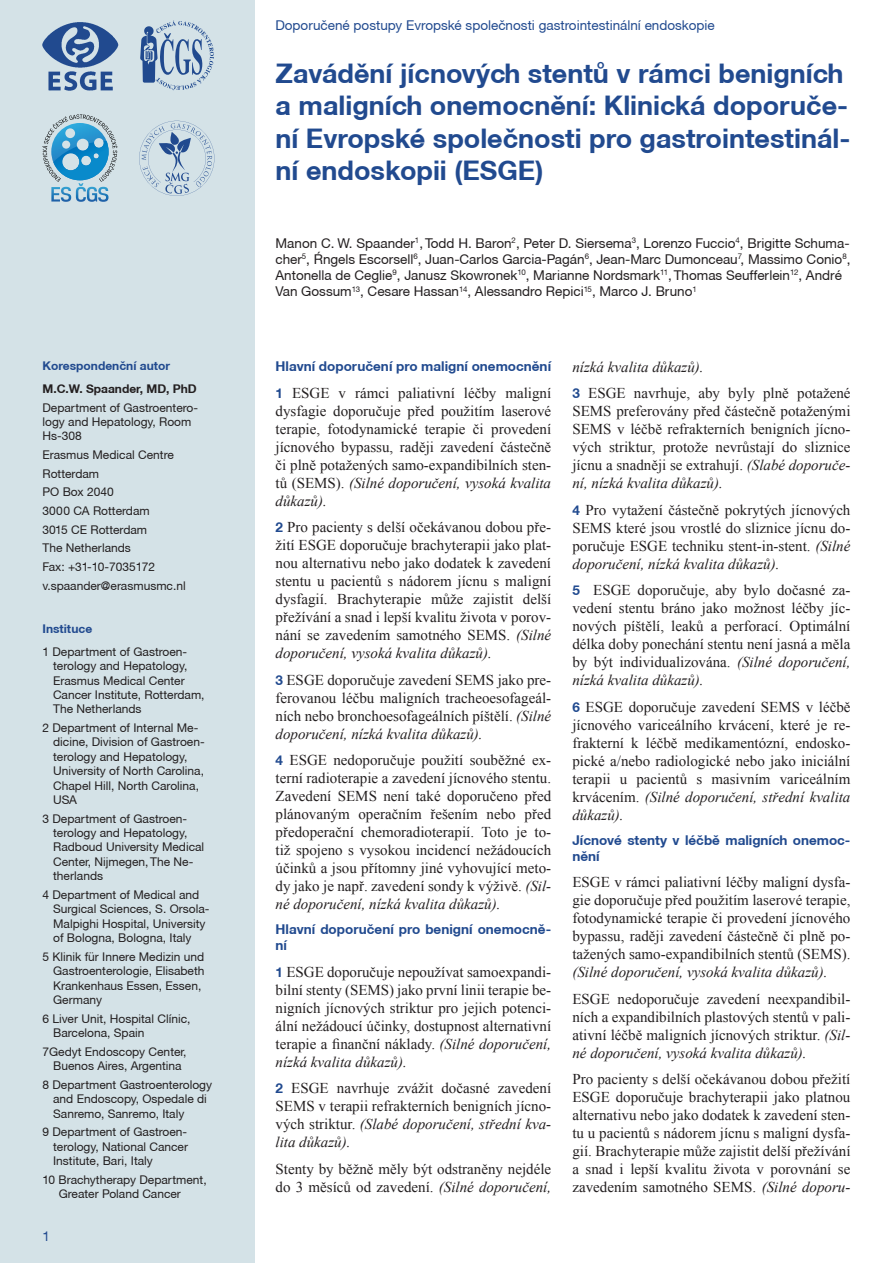
<style>
.page{position:relative;width:893px;height:1263px;background:#fff}
.page>*{position:absolute;margin:0;border:0;box-sizing:border-box;transform-origin:0 0}
.nazev{font:700 27px/32.4px "Helvetica Neue CE";color:#214a8f}
.text{font:15px/18px "Times New Roman";color:#231f20;text-align:justify}
.text-2{font:italic 15px "Times New Roman";color:#231f20}
.autori{font:13.5px/16.2px "Helvetica Neue CE";color:#231f20}
.text-3{font:700 13.5px/16.2px "Helvetica Neue CE";color:#214a8f}
.t1{font:13.5px "Helvetica Neue CE";color:#214a8f}
.stanovisko{font:700 13.5px "Helvetica Neue CE";color:#214a8f}
.instituce_sloupec{font:12px/14.4px "Helvetica Neue CE";color:#231f20}
.autor_sloupec{font:12px/14.4px "Helvetica Neue CE";color:#231f20}
.nadpis_sloupec{font:700 12px "Helvetica Neue CE";color:#214a8f}
.autor_sloupec-2{font:700 12px "Helvetica Neue CE";color:#231f20}
.s1{font-family:"Helvetica Neue CE";font-weight:700;font-size:13.5px;color:#214a8f}
.s2{font-style:italic}
</style>
<div class="page">
<div style="left:0;top:0;width:254px;height:1263px;background:#d4e2e7"></div>
<svg style="left:42px;top:22px;width:76px;height:69px"></svg>
<svg style="left:139px;top:121px;width:75px;height:75px"></svg>
<svg style="left:42px;top:114px;width:76px;height:88px"></svg>
<svg style="left:140px;top:21px;width:74px;height:69px"></svg>
<p class="nadpis_sloupec" style="left:43px;top:358px;width:129px">Korespondenční autor</p>
<p class="autor_sloupec-2" style="left:43px;top:381px;width:156px">M.C.W. Spaander, MD, PhD</p>
<p class="autor_sloupec" style="left:43px;top:400px;width:157px">Department of Gastroentero&shy;logy and Hepatology, Room<br>Hs-308</p>
<p class="autor_sloupec" style="left:43px;top:448px;width:133px">Erasmus Medical Centre</p>
<p class="autor_sloupec" style="left:43px;top:466px;width:58px">Rotterdam</p>
<p class="autor_sloupec" style="left:43px;top:485px;width:73px">PO Box 2040</p>
<p class="autor_sloupec" style="left:43px;top:504px;width:109px">3000 CA Rotterdam</p>
<p class="autor_sloupec" style="left:43px;top:522px;width:106px">3015 CE Rotterdam</p>
<p class="autor_sloupec" style="left:43px;top:541px;width:90px">The Netherlands</p>
<p class="autor_sloupec" style="left:43px;top:560px;width:114px">Fax: +31-10-7035172</p>
<p class="autor_sloupec" style="left:43px;top:578px;width:145px">v.spaander@erasmusmc.nl</p>
<p class="nadpis_sloupec" style="left:43px;top:621px;width:51px">Instituce</p>
<p class="instituce_sloupec" style="left:53px;top:644px;width:153px;text-indent:-11px">1 Department of Gastroen&shy;terology and Hepatology,<br>Erasmus Medical Center<br>Cancer Institute, Rotterdam,<br>The Netherlands</p>
<p class="instituce_sloupec" style="left:53px;top:721px;width:153px;text-indent:-11px">2 Department of Internal Me&shy;dicine, Division of Gastroen&shy;terology and Hepatology,<br>University of North Carolina,<br>Chapel Hill, North Carolina,<br>USA</p>
<p class="instituce_sloupec" style="left:53px;top:811px;width:153px;text-indent:-11px">3 Department of Gastroen&shy;terology and Hepatology,<br>Radboud University Medical<br>Center, Nijmegen, The Ne&shy;therlands</p>
<p class="instituce_sloupec" style="left:53px;top:887px;width:158px;text-indent:-11px">4 Department of Medical and<br>Surgical Sciences, S. Orsola-<br>Malpighi Hospital, University of Bologna, Bologna, Italy</p>
<p class="instituce_sloupec" style="left:53px;top:949px;width:153px;text-indent:-11px">5 Klinik für Innere Medizin und<br>Gastroenterologie, Elisabeth<br>Krankenhaus Essen, Essen,<br>Germany</p>
<p class="instituce_sloupec" style="left:53px;top:1011px;width:139px;text-indent:-11px">6 Liver Unit, Hospital Clínic,<br>Barcelona, Spain</p>
<p class="instituce_sloupec" style="left:43px;top:1044px;width:145px;text-align:center">7Gedyt Endoscopy Center,<br>Buenos Aires, Argentina</p>
<p class="instituce_sloupec" style="left:53px;top:1077px;width:160px;text-indent:-11px">8 Department Gastroenterology and Endoscopy, Ospedale di<br>Sanremo, Sanremo, Italy</p>
<p class="instituce_sloupec" style="left:53px;top:1125px;width:136px;text-align:justify;text-indent:-11px">9 Department of Gastroen&shy;terology, National Cancer Institute, Bari, Italy</p>
<p class="instituce_sloupec" style="left:59px;top:1172px;width:149px;text-indent:-16px">10 Brachytherapy Department,<br>Greater Poland Cancer</p>
<p class="t1" style="left:43px;top:1228px;width:9px">1</p>
<p class="t1" style="left:275px;top:17px;width:441px">Doporučené postupy Evropské společnosti gastrointestinální endoskopie</p>
<p class="nazev" style="left:276px;top:58px;width:576px">Zavádění jícnových stentů v rámci benigních a maligních onemocnění: Klinická doporuče&shy;ní Evropské společnosti pro gastrointestinál&shy;ní endoskopii (ESGE)</p>
<p class="autori" style="left:276px;top:235px;width:576px">Manon C. W. Spaander<sup>1</sup>, Todd H. Baron<sup>2</sup>, Peter D. Siersema<sup>3</sup>, Lorenzo Fuccio<sup>4</sup>, Brigitte Schuma&shy;cher<sup>5</sup>, Àngels Escorsell<sup>6</sup>, Juan-Carlos Garcia-Pagán<sup>6</sup>, Jean-Marc Dumonceau<sup>7</sup>, Massimo Conio<sup>8</sup>, Antonella de Ceglie<sup>9</sup>, Janusz Skowronek<sup>10</sup>, Marianne Nordsmark<sup>11</sup>, Thomas Seufferlein<sup>12</sup>, André Van Gossum<sup>13</sup>, Cesare Hassan<sup>14</sup>, Alessandro Repici<sup>15</sup>, Marco J. Bruno<sup>1</sup></p>
<p class="stanovisko" style="left:276px;top:358px;width:277px">Hlavní doporučení pro maligní onemocnění</p>
<p class="text" style="left:276px;top:383px;width:277px"><span class="s1">1</span> ESGE v rámci paliativní léčby maligní dysfagie doporučuje před použitím laserové terapie, fotodynamické terapie či provedení jícnového bypassu, raději zavedení částečně či plně potažených samo-expandibilních sten&shy;tů (SEMS). <span class="s2">(Silné doporučení, vysoká kvalita důkazů).</span></p>
<p class="text" style="left:276px;top:518px;width:277px"><span class="s1">2</span> Pro pacienty s delší očekávanou dobou pře&shy;žití ESGE doporučuje brachyterapii jako plat&shy;nou alternativu nebo jako dodatek k zavedení stentu u pacientů s nádorem jícnu s maligní dysfagií. Brachyterapie může zajistit delší přežívání a snad i lepší kvalitu života v porov&shy;nání se zavedením samotného SEMS. <span class="s2">(Silné doporučení, vysoká kvalita důkazů).</span></p>
<p class="text" style="left:276px;top:670px;width:277px"><span class="s1">3</span> ESGE doporučuje zavedení SEMS jako pre&shy;ferovanou léčbu maligních tracheoesofageál&shy;ních nebo bronchoesofageálních píštělí. <span class="s2">(Silné doporučení, nízká kvalita důkazů).</span></p>
<p class="text" style="left:276px;top:751px;width:277px"><span class="s1">4</span> ESGE nedoporučuje použití souběžné ex&shy;terní radioterapie a zavedení jícnového stentu.<br>Zavedení SEMS není také doporučeno před plánovaným operačním řešením nebo před předoperační chemoradioterapií. Toto je to&shy;tiž spojeno s vysokou incidencí nežádoucích účinků a jsou přítomny jiné vyhovující meto&shy;dy jako je např. zavedení sondy k výživě. <span class="s2">(Sil&shy;né doporučení, nízká kvalita důkazů).</span></p>
<p class="text-3" style="left:276px;top:921px;width:277px">Hlavní doporučení pro benigní onemocně&shy;ní</p>
<p class="text" style="left:276px;top:962px;width:277px"><span class="s1">1</span> ESGE doporučuje nepoužívat samoexpandi&shy;bilní stenty (SEMS) jako první linii terapie be&shy;nigních jícnových striktur pro jejich potenci&shy;ální nežádoucí účinky, dostupnost alternativní terapie a finanční náklady. <span class="s2">(Silné doporučení, nízká kvalita důkazů).</span></p>
<p class="text" style="left:276px;top:1079px;width:277px"><span class="s1">2</span> ESGE navrhuje zvážit dočasné zavedení SEMS v terapii refrakterních benigních jícno&shy;vých striktur. <span class="s2">(Slabé doporučení, střední kva&shy;lita důkazů).</span></p>
<p class="text" style="left:276px;top:1159px;width:277px">Stenty by běžně měly být odstraněny nejdéle do 3 měsíců od zavedení. <span class="s2">(Silné doporučení,</span></p>
<p class="text-2" style="left:572px;top:356px;width:133px">nízká kvalita důkazů).</p>
<p class="text" style="left:572px;top:384px;width:280px"><span class="s1">3</span> ESGE navrhuje, aby byly plně potažené SEMS preferovány před částečně potaženými SEMS v léčbě refrakterních benigních jícno&shy;vých striktur, protože nevrůstají do sliznice jícnu a snadněji se extrahují. <span class="s2">(Slabé doporuče&shy;ní, nízká kvalita důkazů).</span></p>
<p class="text" style="left:572px;top:501px;width:280px"><span class="s1">4</span> Pro vytažení částečně pokrytých jícnových SEMS které jsou vrostlé do sliznice jícnu do&shy;poručuje ESGE techniku stent-in-stent. <span class="s2">(Silné doporučení, nízká kvalita důkazů).</span></p>
<p class="text" style="left:572px;top:581px;width:280px"><span class="s1">5</span> ESGE doporučuje, aby bylo dočasné za&shy;vedení stentu bráno jako možnost léčby jíc&shy;nových píštělí, leaků a perforací. Optimální délka doby ponechání stentu není jasná a měla by být individualizována. <span class="s2">(Silné doporučení, nízká kvalita důkazů).</span></p>
<p class="text" style="left:572px;top:698px;width:280px"><span class="s1">6</span> ESGE doporučuje zavedení SEMS v léčbě jícnového variceálního krvácení, které je re&shy;frakterní k léčbě medikamentózní, endosko&shy;pické a/nebo radiologické nebo jako iniciální terapii u pacientů s masivním variceálním krvácením. <span class="s2">(Silné doporučení, střední kvalita důkazů).</span></p>
<p class="text-3" style="left:572px;top:832px;width:280px">Jícnové stenty v léčbě maligních onemoc&shy;nění</p>
<p class="text" style="left:572px;top:873px;width:280px">ESGE v rámci paliativní léčby maligní dysfa&shy;gie doporučuje před použitím laserové terapie, fotodynamické terapie či provedení jícnového bypassu, raději zavedení částečně či plně po&shy;tažených samo-expandibilních stentů (SEMS). <span class="s2">(Silné doporučení, vysoká kvalita důkazů).</span></p>
<p class="text" style="left:572px;top:990px;width:280px">ESGE nedoporučuje zavedení neexpandibil&shy;ních a expandibilních plastových stentů v pali&shy;ativní léčbě maligních jícnových striktur. <span class="s2">(Sil&shy;né doporučení, vysoká kvalita důkazů).</span></p>
<p class="text" style="left:572px;top:1070px;width:280px">Pro pacienty s delší očekávanou dobou přežití ESGE doporučuje brachyterapii jako platnou alternativu nebo jako dodatek k zavedení sten&shy;tu u pacientů s nádorem jícnu s maligní dysfa&shy;gií. Brachyterapie může zajistit delší přežívání a snad i lepší kvalitu života v porovnání se zavedením samotného SEMS. <span class="s2">(Silné doporu-</span></p>
</div>
